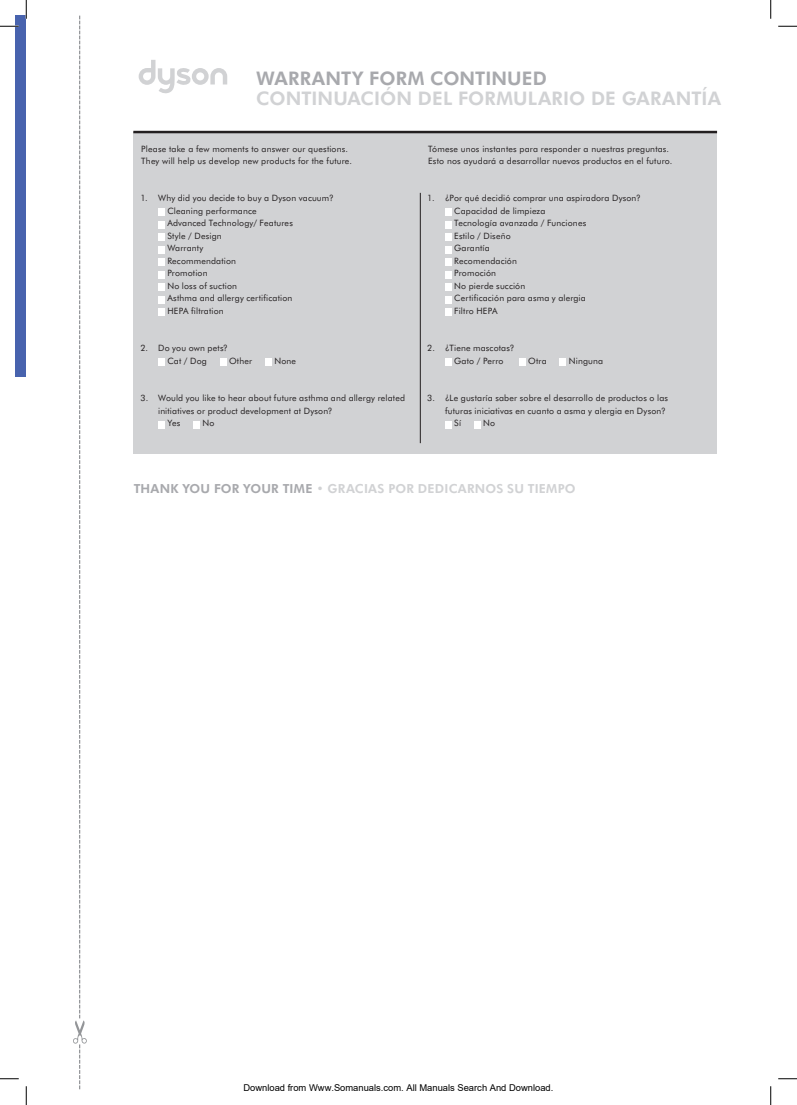
<style>
.page{position:relative;width:797px;height:1105px;background:#fff}
.page>*{position:absolute;margin:0;border:0;box-sizing:border-box;transform-origin:0 0}
.t1{font:800 18.75px "Futura BT";letter-spacing:.005em;color:#d1d2d4}
.t2{font:800 18.75px "Futura BT";letter-spacing:.005em;color:#a8a9ad}
.t3{font:800 12.5px "Futura BT";letter-spacing:.015em;color:#d1d2d4}
.t4{font:9.38px "Arial";color:#000}
.t5{font:8.75px/12.5px "Futura BT";letter-spacing:.02em;color:#231f20}
.s1{color:#a8a9ad}
</style>
<div class="page">
<div style="left:16px;top:16px;width:10px;height:361px;background:#4863ae"></div>
<svg style="left:73px;top:16px;width:14px;height:1073px"></svg>
<svg style="left:139px;top:60px;width:88px;height:34px"></svg>
<div style="left:133px;top:132px;width:584px;height:322px;background:#d1d2d4"></div>
<hr style="left:133px;top:131px;width:584px;height:2px;background:#231f20">
<div style="left:158px;top:209px;width:7px;height:7px;background:#fff"></div>
<div style="left:158px;top:221px;width:7px;height:7px;background:#fff"></div>
<div style="left:158px;top:234px;width:7px;height:7px;background:#fff"></div>
<div style="left:158px;top:246px;width:7px;height:7px;background:#fff"></div>
<div style="left:158px;top:259px;width:7px;height:7px;background:#fff"></div>
<div style="left:158px;top:271px;width:7px;height:7px;background:#fff"></div>
<div style="left:158px;top:284px;width:7px;height:7px;background:#fff"></div>
<div style="left:158px;top:296px;width:7px;height:7px;background:#fff"></div>
<div style="left:158px;top:309px;width:7px;height:7px;background:#fff"></div>
<div style="left:158px;top:359px;width:7px;height:7px;background:#fff"></div>
<div style="left:220px;top:359px;width:6px;height:7px;background:#fff"></div>
<div style="left:265px;top:359px;width:7px;height:7px;background:#fff"></div>
<div style="left:158px;top:421px;width:7px;height:7px;background:#fff"></div>
<div style="left:193px;top:421px;width:7px;height:7px;background:#fff"></div>
<div style="left:445px;top:209px;width:6px;height:7px;background:#fff"></div>
<div style="left:445px;top:221px;width:6px;height:7px;background:#fff"></div>
<div style="left:445px;top:234px;width:6px;height:7px;background:#fff"></div>
<div style="left:445px;top:246px;width:6px;height:7px;background:#fff"></div>
<div style="left:445px;top:259px;width:6px;height:7px;background:#fff"></div>
<div style="left:445px;top:271px;width:6px;height:7px;background:#fff"></div>
<div style="left:445px;top:284px;width:6px;height:7px;background:#fff"></div>
<div style="left:445px;top:296px;width:6px;height:7px;background:#fff"></div>
<div style="left:445px;top:309px;width:6px;height:7px;background:#fff"></div>
<div style="left:445px;top:359px;width:6px;height:7px;background:#fff"></div>
<div style="left:519px;top:359px;width:6px;height:7px;background:#fff"></div>
<div style="left:559px;top:359px;width:7px;height:7px;background:#fff"></div>
<div style="left:445px;top:421px;width:6px;height:7px;background:#fff"></div>
<div style="left:474px;top:421px;width:6px;height:7px;background:#fff"></div>
<hr style="left:420px;top:193px;width:1px;height:250px;background:#231f20">
<svg style="left:0;top:25px;width:19px;height:2px"></svg>
<svg style="left:778px;top:25px;width:19px;height:2px"></svg>
<svg style="left:0;top:1078px;width:19px;height:1px"></svg>
<svg style="left:778px;top:1078px;width:19px;height:1px"></svg>
<svg style="left:25px;top:0;width:2px;height:19px"></svg>
<svg style="left:25px;top:1086px;width:2px;height:19px"></svg>
<svg style="left:770px;top:0;width:1px;height:19px"></svg>
<svg style="left:770px;top:1086px;width:1px;height:19px"></svg>
<h1 class="t2" style="left:256px;top:65px;width:292px">WARRANTY FORM CONTINUED</h1>
<h1 class="t1" style="left:256px;top:85px;width:466px">CONTINUACIÓN DEL FORMULARIO DE GARANTÍA</h1>
<p class="t5" style="left:141px;top:142px;width:212px">Please take a few moments to answer our questions.<br>They will help us develop new products for the future.</p>
<p class="t5" style="left:428px;top:142px;width:246px">Tómese unos instantes para responder a nuestras preguntas.<br>Esto nos ayudará a desarrollar nuevos productos en el futuro.</p>
<p class="t5" style="left:167px;top:192px;width:168px;text-indent:-27px">1. Why did you decide to buy a Dyson vacuum?<br>Cleaning performance<br>Advanced Technology/ Features<br>Style / Design<br>Warranty<br>Recommendation<br>Promotion<br>No loss of suction<br>Asthma and allergy certification<br>HEPA filtration</p>
<p class="t5" style="left:167px;top:342px;width:62px;text-indent:-27px">2. Do you own pets?<br>Cat / Dog</p>
<p class="t5" style="left:229px;top:354px;width:25px">Other</p>
<p class="t5" style="left:274px;top:354px;width:23px">None</p>
<p class="t5" style="left:140px;top:392px;width:266px">3. Would you like to hear about future asthma and allergy related</p>
<p class="t5" style="left:158px;top:404px;width:176px">initiatives or product development at Dyson?</p>
<p class="t5" style="left:167px;top:417px;width:14px">Yes</p>
<p class="t5" style="left:202px;top:417px;width:13px">No</p>
<p class="t5" style="left:454px;top:192px;width:188px;text-indent:-27px">1. ¿Por qué decidió comprar una aspiradora Dyson?<br>Capacidad de limpieza<br>Tecnología avanzada / Funciones<br>Estilo / Diseño<br>Garantía<br>Recomendación<br>Promoción<br>No pierde succión<br>Certificación para asma y alergia<br>Filtro HEPA</p>
<p class="t5" style="left:454px;top:342px;width:62px;text-indent:-27px">2. ¿Tiene mascotas?<br>Gato / Perro</p>
<p class="t5" style="left:528px;top:354px;width:20px">Otra</p>
<p class="t5" style="left:569px;top:354px;width:36px">Ninguna</p>
<p class="t5" style="left:427px;top:392px;width:242px">3. ¿Le gustaría saber sobre el desarrollo de productos o las</p>
<p class="t5" style="left:445px;top:404px;width:222px">futuras iniciativas en cuanto a asma y alergia en Dyson?</p>
<p class="t5" style="left:454px;top:417px;width:8px">Sí</p>
<p class="t5" style="left:483px;top:417px;width:13px">No</p>
<h2 class="t3" style="left:134px;top:480px;width:443px"><span class="s1">THANK YOU FOR YOUR TIME</span> • GRACIAS POR DEDICARNOS SU TIEMPO</h2>
<p class="t4" style="left:243px;top:1082px;width:311px">Download from Www.Somanuals.com. All Manuals Search And Download.</p>
</div>
